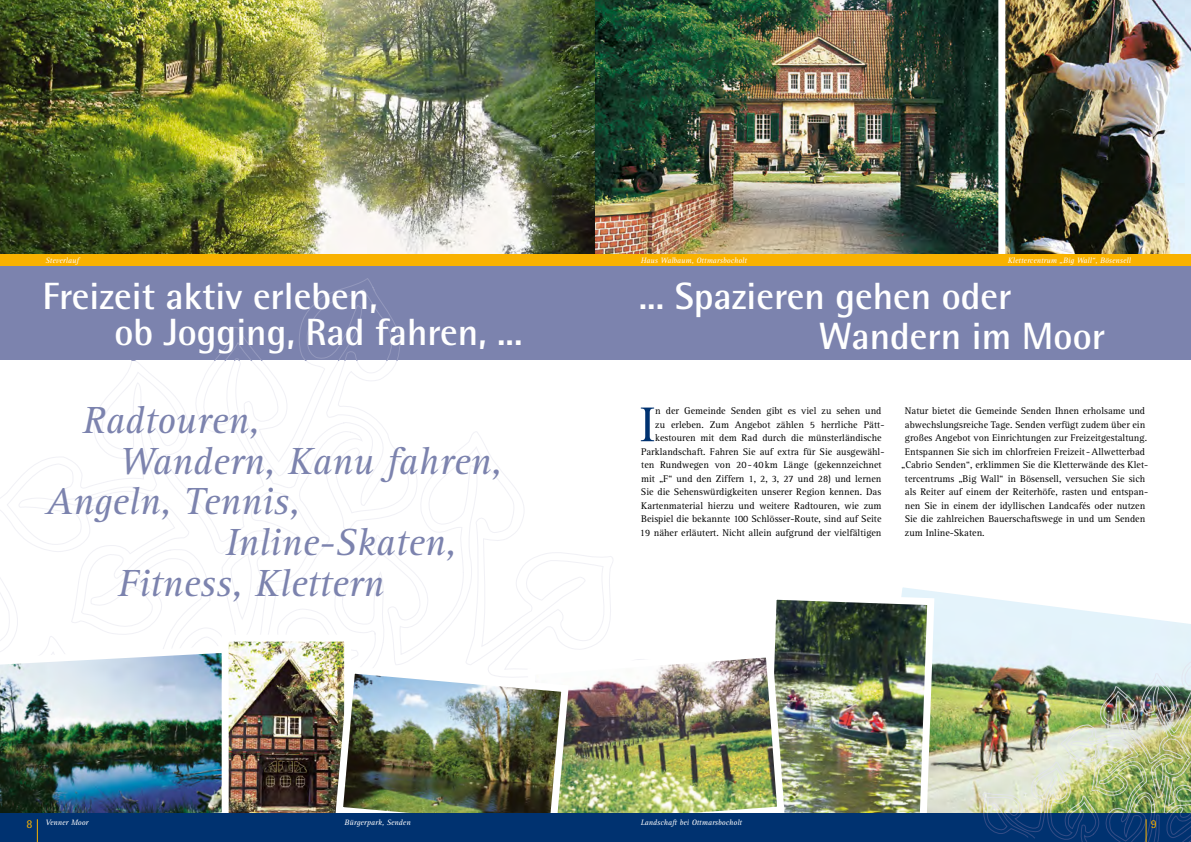
<style>
.page{position:relative;width:1191px;height:842px;background:#fff}
.page>*{position:absolute;margin:0;border:0;box-sizing:border-box;transform-origin:0 0}
.t1{font:50.5px "Rotis Serif";color:#003270}
.t2{font:italic 39.1px "Rotis Serif";color:#7c83ae}
.t3{font:700 38px/40px "Rotis Semi Sans";color:#fff}
.t4{font:12px "Rotis Semi Sans";color:#f9b200}
.t5{font:10px "Rotis Serif";color:#000}
.t6{font:italic 8px "Rotis Serif";color:#fff}
</style>
<div class="page">
<svg style="left:0;top:360px;width:613px;height:302px"></svg>
<img style="left:0;top:0;width:595px;height:254px">
<svg style="left:902px;top:587px;width:289px;height:227px"></svg>
<img style="left:595px;top:0;width:403px;height:254px">
<img style="left:998px;top:0;width:193px;height:254px">
<img style="left:775px;top:589px;width:163px;height:225px">
<img style="left:523px;top:646px;width:265px;height:168px">
<img style="left:0;top:641px;width:222px;height:173px">
<img style="left:230px;top:643px;width:113px;height:171px">
<div style="left:222px;top:635px;width:129px;height:192px;border:7px solid #fff"></div>
<img style="left:332px;top:662px;width:240px;height:152px">
<div style="left:0;top:814px;width:1191px;height:28px;background:#003270"></div>
<div style="left:0;top:254px;width:1191px;height:14px;background:#f9b200"></div>
<div style="left:0;top:267px;width:1191px;height:93px;background:#7c83ae"></div>
<svg style="left:215px;top:278px;width:185px;height:82px"></svg>
<svg style="left:37px;top:819px;width:1px;height:23px"></svg>
<img style="left:982px;top:654px;width:209px;height:188px">
<p class="t6" style="left:45px;top:256px;width:35px">Steverlauf</p>
<p class="t6" style="left:641px;top:256px;width:108px">Haus Walbaum, Ottmarsbocholt</p>
<p class="t6" style="left:1008px;top:256px;width:125px">Klettercentrum „Big Wall“, Bösensell</p>
<h3 class="t3" style="left:114px;top:278px;width:409px;line-height:36px;text-indent:-72px">Freizeit aktiv erleben,<br>ob Jogging, Rad fahren, ...</h3>
<h2 class="t2" style="left:82px;top:398px;width:179px">Radtouren,</h2>
<h2 class="t2" style="left:119px;top:439px;width:384px">Wandern, Kanu fahren,</h2>
<h2 class="t2" style="left:45px;top:480px;width:256px">Angeln, Tennis,</h2>
<h2 class="t2" style="left:225px;top:520px;width:232px">Inline-Skaten,</h2>
<h2 class="t2" style="left:117px;top:561px;width:268px">Fitness, Klettern</h2>
<h3 class="t3" style="left:819px;top:276px;width:288px;text-indent:-180px">... Spazieren gehen oder<br>Wandern im Moor</h3>
<h1 class="t1" style="left:640px;top:396px;width:17px">I</h1>
<p class="t5" style="left:655px;top:405px;width:228px">n der Gemeinde Senden gibt es viel zu sehen und</p>
<p class="t5" style="left:655px;top:419px;width:231px">zu erleben. Zum Angebot zählen 5 herrliche Pätt-</p>
<p class="t5" style="left:655px;top:432px;width:228px">kestouren mit dem Rad durch die münsterländische</p>
<p class="t5" style="left:641px;top:446px;width:245px">Parklandschaft. Fahren Sie auf extra für Sie ausgewähl-</p>
<p class="t5" style="left:641px;top:459px;width:242px">ten Rundwegen von 20-40km Länge (gekennzeichnet</p>
<p class="t5" style="left:641px;top:473px;width:242px">mit „F“ und den Ziffern 1, 2, 3, 27 und 28) und lernen</p>
<p class="t5" style="left:641px;top:486px;width:242px">Sie die Sehenswürdigkeiten unserer Region kennen. Das</p>
<p class="t5" style="left:641px;top:500px;width:242px">Kartenmaterial hierzu und weitere Radtouren, wie zum</p>
<p class="t5" style="left:641px;top:513px;width:242px">Beispiel die bekannte 100 Schlösser-Route, sind auf Seite</p>
<p class="t5" style="left:640px;top:527px;width:243px">19 näher erläutert. Nicht allein aufgrund der vielfältigen</p>
<p class="t5" style="left:905px;top:405px;width:242px">Natur bietet die Gemeinde Senden Ihnen erholsame und</p>
<p class="t5" style="left:905px;top:419px;width:242px">abwechslungsreiche Tage. Senden verfügt zudem über ein</p>
<p class="t5" style="left:905px;top:432px;width:244px">großes Angebot von Einrichtungen zur Freizeitgestaltung.</p>
<p class="t5" style="left:905px;top:446px;width:242px">Entspannen Sie sich im chlorfreien Freizeit -Allwetterbad</p>
<p class="t5" style="left:901px;top:459px;width:248px">„Cabrio Senden“, erklimmen Sie die Kletterwände des Klet-</p>
<p class="t5" style="left:905px;top:473px;width:242px">tercentrums „Big Wall“ in Bösensell, versuchen Sie sich</p>
<p class="t5" style="left:905px;top:486px;width:245px">als Reiter auf einem der Reiterhöfe, rasten und entspan-</p>
<p class="t5" style="left:905px;top:500px;width:242px">nen Sie in einem der idyllischen Landcafés oder nutzen</p>
<p class="t5" style="left:904px;top:513px;width:242px">Sie die zahlreichen Bauerschaftswege in und um Senden</p>
<p class="t5" style="left:905px;top:527px;width:81px">zum Inline-Skaten.</p>
<p class="t6" style="left:45px;top:818px;width:45px">Venner Moor</p>
<p class="t6" style="left:344px;top:818px;width:68px">Bürgerpark, Senden</p>
<p class="t6" style="left:641px;top:818px;width:103px">Landschaft bei Ottmarsbocholt</p>
<p class="t4" style="left:27px;top:817px;width:8px">8</p>
<p class="t4" style="left:1150px;top:817px;width:8px">9</p>
</div>
